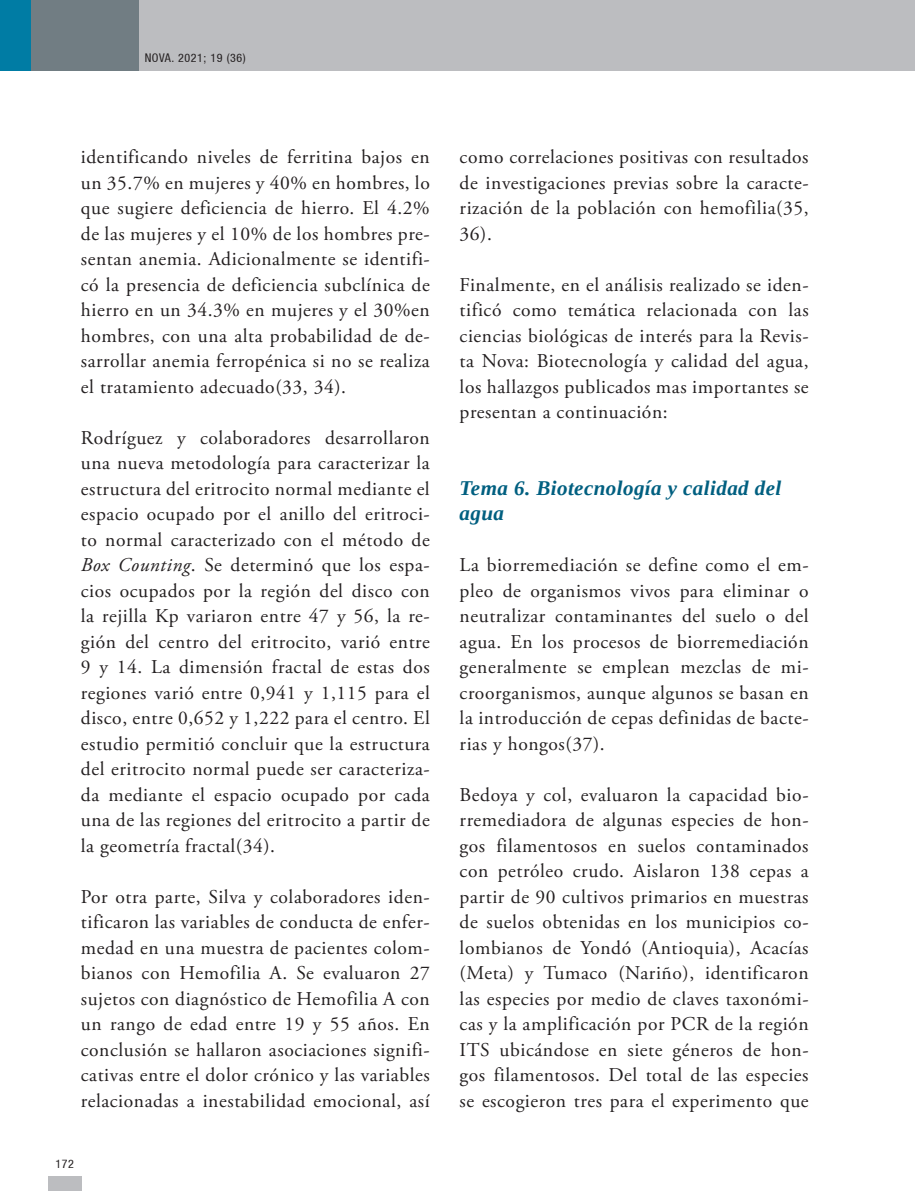
<style>
.page{position:relative;width:915px;height:1191px;background:#fff}
.page>*{position:absolute;margin:0;border:0;box-sizing:border-box;transform-origin:0 0}
.subtitulos_2do_nivel{font:italic 700 21px/25.5px "Liberation Serif";letter-spacing:.02em;color:#005f80}
.parrafo_corrido{font:19.5px/25.5px "Adobe Garamond Pro";letter-spacing:.03em;color:#231f20;text-align:justify}
.t1{font:condensed 12px "Helvetica 57";letter-spacing:.05em;color:#231f20}
.s1{font-style:italic}
</style>
<div class="page">
<div style="left:48px;top:1175px;width:33px;height:16px;background:#bcbdc0"></div>
<div style="left:0;top:0;width:914px;height:71px;background:#bcbdc0"></div>
<div style="left:0;top:0;width:138px;height:71px;background:#717d83"></div>
<div style="left:0;top:0;width:31px;height:71px;background:#007ca4"></div>
<p class="t1" style="left:145px;top:51px;width:103px">NOVA. 2021; 19 (36)</p>
<p class="parrafo_corrido" style="left:81px;top:145px;width:350px">identificando niveles de ferritina bajos en un 35.7% en mujeres y 40% en hombres, lo que sugiere deficiencia de hierro. El 4.2% de las mujeres y el 10% de los hombres pre&shy;sentan anemia. Adicionalmente se identifi&shy;có la presencia de deficiencia subclínica de hierro en un 34.3% en mujeres y el 30%en hombres, con una alta probabilidad de de&shy;sarrollar anemia ferropénica si no se realiza el tratamiento adecuado(33, 34).</p>
<p class="parrafo_corrido" style="left:81px;top:425px;width:350px">Rodríguez y colaboradores desarrollaron una nueva metodología para caracterizar la estructura del eritrocito normal mediante el espacio ocupado por el anillo del eritroci&shy;to normal caracterizado con el método de <span class="s1">Box Counting</span>. Se determinó que los espa&shy;cios ocupados por la región del disco con la rejilla Kp variaron entre 47 y 56, la re&shy;gión del centro del eritrocito, varió entre 9 y 14. La dimensión fractal de estas dos regiones varió entre 0,941 y 1,115 para el disco, entre 0,652 y 1,222 para el centro. El estudio permitió concluir que la estructura del eritrocito normal puede ser caracteriza&shy;da mediante el espacio ocupado por cada una de las regiones del eritrocito a partir de la geometría fractal(34).</p>
<p class="parrafo_corrido" style="left:81px;top:884px;width:350px">Por otra parte, Silva y colaboradores iden&shy;tificaron las variables de conducta de enfer&shy;medad en una muestra de pacientes colom&shy;bianos con Hemofilia A. Se evaluaron 27 sujetos con diagnóstico de Hemofilia A con un rango de edad entre 19 y 55 años. En conclusión se hallaron asociaciones signifi&shy;cativas entre el dolor crónico y las variables relacionadas a inestabilidad emocional, así</p>
<p class="t1" style="left:55px;top:1156px;width:20px">172</p>
<p class="parrafo_corrido" style="left:459px;top:145px;width:350px">como correlaciones positivas con resultados de investigaciones previas sobre la caracte&shy;rización de la población con hemofilia(35, 36).</p>
<p class="parrafo_corrido" style="left:459px;top:272px;width:350px">Finalmente, en el análisis realizado se iden&shy;tificó como temática relacionada con las ciencias biológicas de interés para la Revis&shy;ta Nova: Biotecnología y calidad del agua, los hallazgos publicados mas importantes se presentan a continuación:</p>
<p class="subtitulos_2do_nivel" style="left:459px;top:475px;width:323px">Tema 6. Biotecnología y calidad del agua</p>
<p class="parrafo_corrido" style="left:459px;top:553px;width:350px">La biorremediación se define como el em&shy;pleo de organismos vivos para eliminar o neutralizar contaminantes del suelo o del agua. En los procesos de biorremediación generalmente se emplean mezclas de mi&shy;croorganismos, aunque algunos se basan en la introducción de cepas definidas de bacte&shy;rias y hongos(37).</p>
<p class="parrafo_corrido" style="left:459px;top:782px;width:350px">Bedoya y col, evaluaron la capacidad bio&shy;rremediadora de algunas especies de hon&shy;gos filamentosos en suelos contaminados con petróleo crudo. Aislaron 138 cepas a partir de 90 cultivos primarios en muestras de suelos obtenidas en los municipios co&shy;lombianos de Yondó (Antioquia), Acacías (Meta) y Tumaco (Nariño), identificaron las especies por medio de claves taxonómi&shy;cas y la amplificación por PCR de la región ITS ubicándose en siete géneros de hon&shy;gos filamentosos. Del total de las especies se escogieron tres para el experimento que</p>
</div>
